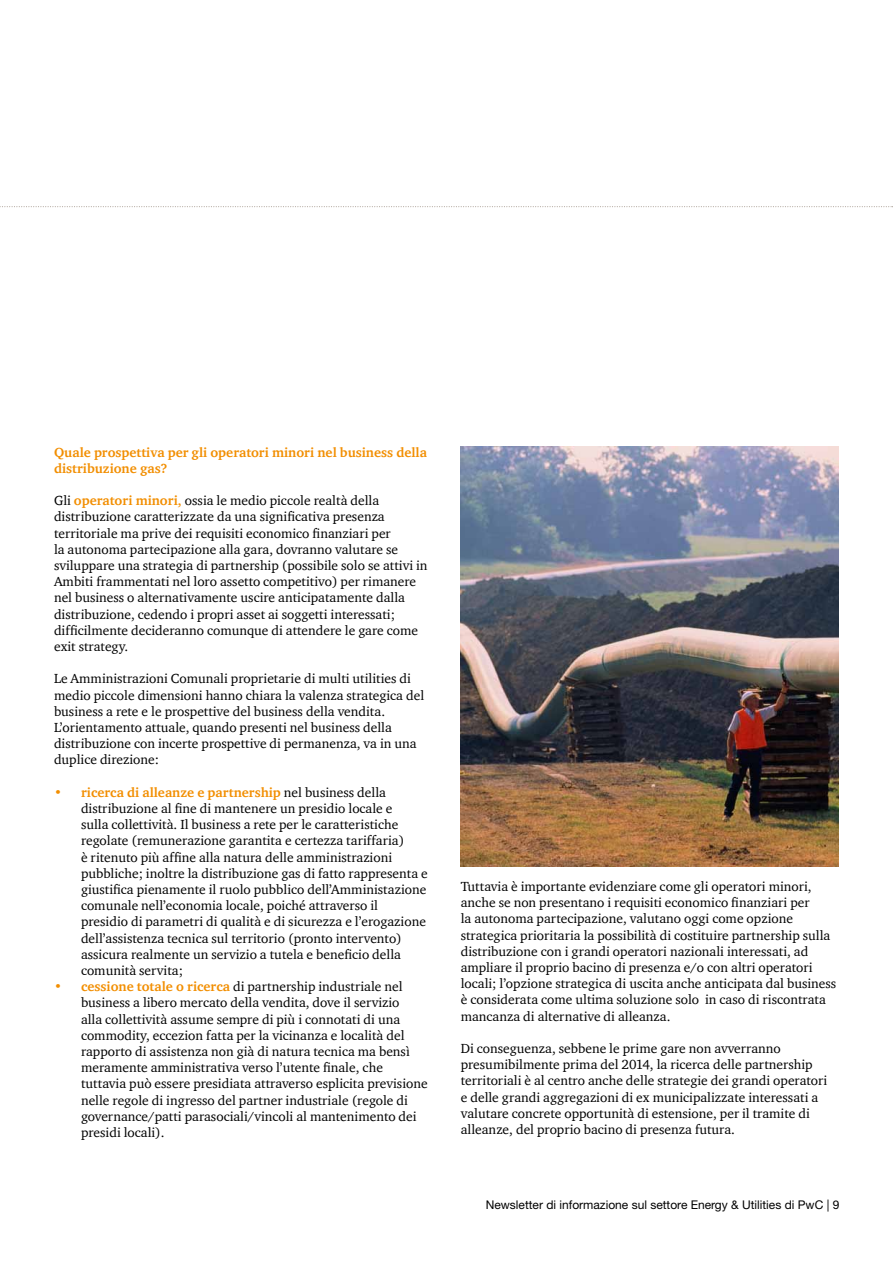
<style>
.page{position:relative;width:893px;height:1263px;background:#fff}
.page>*{position:absolute;margin:0;border:0;box-sizing:border-box;transform-origin:0 0}
.t1{font:13.5px/16.2px "ITC Charter Com";color:#000}
.t2{font:700 13.5px/16.2px "ITC Charter Com";color:#f28e00}
.t3{font:12px "Helvetica Neue LT";color:#000}
.s1{font-weight:700;color:#f28e00}
</style>
<div class="page">
<svg style="left:0;top:206px;width:893px;height:1px"></svg>
<img style="left:461px;top:446px;width:378px;height:420px">
<p class="t2" style="left:54px;top:444px;width:375px">Quale prospettiva per gli operatori minori nel business della distribuzione gas?</p>
<p class="t1" style="left:54px;top:492px;width:375px">Gli <span class="s1">operatori minori,</span> ossia le medio piccole realtà della distribuzione caratterizzate da una significativa presenza territoriale ma prive dei requisiti economico finanziari per<br>la autonoma partecipazione alla gara, dovranno valutare se sviluppare una strategia di partnership (possibile solo se attivi in Ambiti frammentati nel loro assetto competitivo) per rimanere nel business o alternativamente uscire anticipatamente dalla distribuzione, cedendo i propri asset ai soggetti interessati; difficilmente decideranno comunque di attendere le gare come exit strategy.</p>
<p class="t1" style="left:54px;top:670px;width:372px">Le Amministrazioni Comunali proprietarie di multi utilities di medio piccole dimensioni hanno chiara la valenza strategica del business a rete e le prospettive del business della vendita.<br>L’orientamento attuale, quando presenti nel business della distribuzione con incerte prospettive di permanenza, va in una duplice direzione:</p>
<p class="t1" style="left:81px;top:784px;width:348px;text-indent:-27px"><span class="s1">• ricerca di alleanze e partnership</span> nel business della distribuzione al fine di mantenere un presidio locale e<br>sulla collettività. Il business a rete per le caratteristiche regolate (remunerazione garantita e certezza tariffaria)<br>è ritenuto più affine alla natura delle amministrazioni pubbliche; inoltre la distribuzione gas di fatto rappresenta e giustifica pienamente il ruolo pubblico dell’Amministazione comunale nell’economia locale, poiché attraverso il presidio di parametri di qualità e di sicurezza e l’erogazione dell’assistenza tecnica sul territorio (pronto intervento) assicura realmente un servizio a tutela e beneficio della comunità servita;</p>
<p class="t1" style="left:81px;top:978px;width:348px;text-indent:-27px"><span class="s1">• cessione totale o ricerca</span> di partnership industriale nel business a libero mercato della vendita, dove il servizio<br>alla collettività assume sempre di più i connotati di una commodity, eccezion fatta per la vicinanza e località del rapporto di assistenza non già di natura tecnica ma bensì meramente amministrativa verso l’utente finale, che tuttavia può essere presidiata attraverso esplicita previsione nelle regole di ingresso del partner industriale (regole di governance/patti parasociali/vincoli al mantenimento dei presidi locali).</p>
<p class="t1" style="left:461px;top:878px;width:377px">Tuttavia è importante evidenziare come gli operatori minori, anche se non presentano i requisiti economico finanziari per<br>la autonoma partecipazione, valutano oggi come opzione strategica prioritaria la possibilità di costituire partnership sulla distribuzione con i grandi operatori nazionali interessati, ad ampliare il proprio bacino di presenza e/o con altri operatori locali; l’opzione strategica di uscita anche anticipata dal business è considerata come ultima soluzione solo in caso di riscontrata mancanza di alternative di alleanza.</p>
<p class="t1" style="left:461px;top:1040px;width:368px">Di conseguenza, sebbene le prime gare non avverranno presumibilmente prima del 2014, la ricerca delle partnership territoriali è al centro anche delle strategie dei grandi operatori e delle grandi aggregazioni di ex municipalizzate interessati a valutare concrete opportunità di estensione, per il tramite di alleanze, del proprio bacino di presenza futura.</p>
<p class="t3" style="left:486px;top:1197px;width:355px">Newsletter di informazione sul settore Energy &amp; Utilities di PwC | 9</p>
</div>
